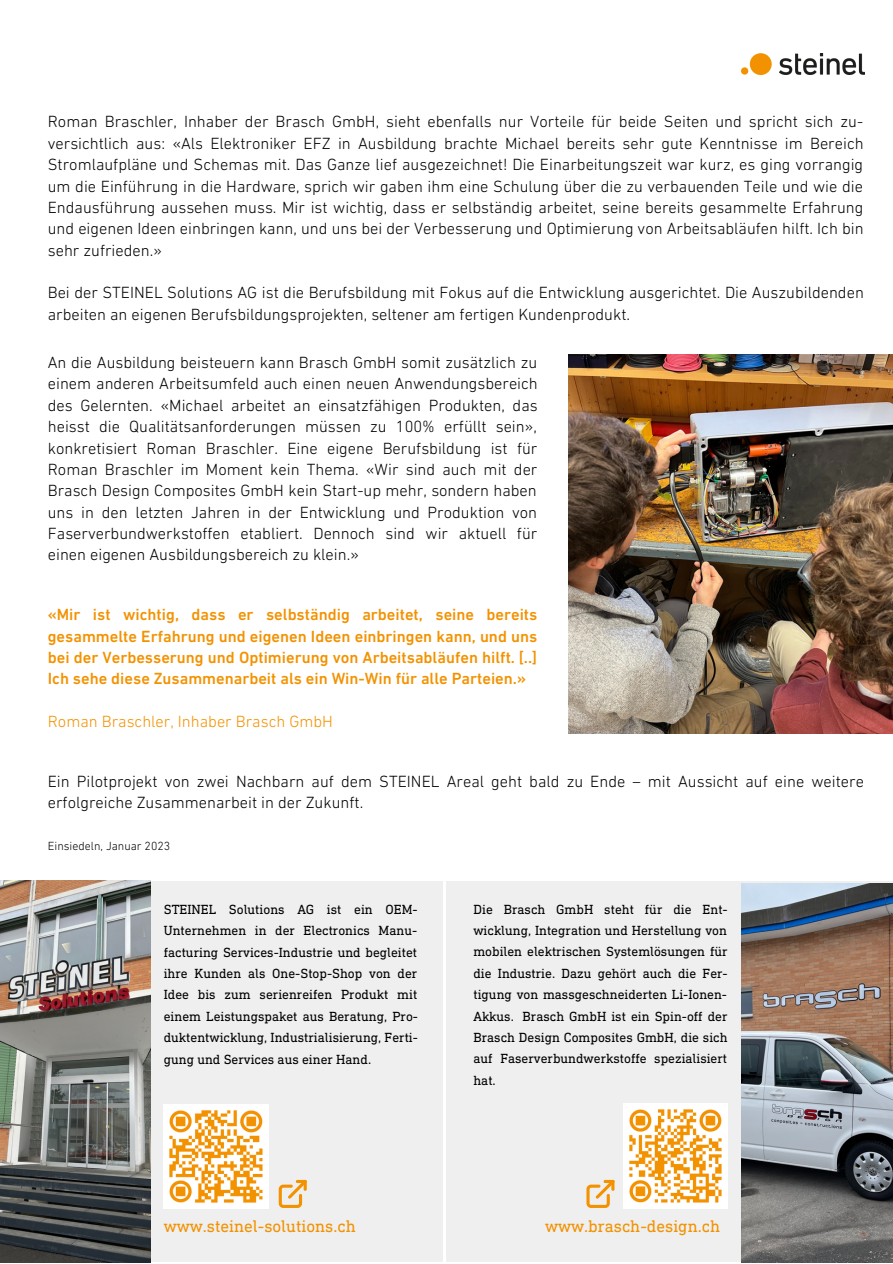
<style>
.page{position:relative;width:893px;height:1264px;background:#fff}
.page>*{position:absolute;margin:0;border:0;box-sizing:border-box;transform-origin:0 0}
.t1{font:17.25px "DIN Next Slab Pro";color:#f39201}
.t2{font:300 16.5px/21.3px "DIN Next LT Pro";color:#000;text-align:justify}
.t3{font:500 16.5px/21.3px "DIN Next LT Pro";color:#f39201;text-align:justify}
.t4{font:300 16.5px "DIN Next LT Pro";color:#f39201}
.t5{font:13.5px/21.3px "DIN Next Slab Pro";color:#000;text-align:justify}
.t6{font:300 12px "DIN Next LT Pro";color:#000}
</style>
<div class="page">
<img style="left:741px;top:53px;width:123px;height:22px">
<img style="left:568px;top:354px;width:324px;height:379px">
<div style="left:0;top:880px;width:443px;height:381px;background:#efefef"></div>
<div style="left:446px;top:880px;width:446px;height:381px;background:#efefef"></div>
<img style="left:741px;top:883px;width:151px;height:378px">
<img style="left:0;top:880px;width:151px;height:381px">
<img style="left:164px;top:1104px;width:104px;height:104px">
<img style="left:623px;top:1103px;width:104px;height:105px">
<svg style="left:586px;top:1179px;width:28px;height:28px"></svg>
<svg style="left:279px;top:1179px;width:28px;height:28px"></svg>
<p class="t2" style="left:48px;top:113px;width:817px">Roman Braschler, Inhaber der Brasch GmbH, sieht ebenfalls nur Vorteile für beide Seiten und spricht sich zu&shy;versichtlich aus: «Als Elektroniker EFZ in Ausbildung brachte Michael bereits sehr gute Kenntnisse im Bereich Stromlaufpläne und Schemas mit. Das Ganze lief ausgezeichnet! Die Einarbeitungszeit war kurz, es ging vorrangig um die Einführung in die Hardware, sprich wir gaben ihm eine Schulung über die zu verbauenden Teile und wie die Endausführung aussehen muss. Mir ist wichtig, dass er selbständig arbeitet, seine bereits gesammelte Erfahrung und eigenen Ideen einbringen kann, und uns bei der Verbesserung und Optimierung von Arbeitsabläufen hilft. Ich bin sehr zufrieden.»</p>
<p class="t2" style="left:48px;top:283px;width:817px">Bei der STEINEL Solutions AG ist die Berufsbildung mit Fokus auf die Entwicklung ausgerichtet. Die Auszubildenden arbeiten an eigenen Berufsbildungsprojekten, seltener am fertigen Kundenprodukt.</p>
<p class="t2" style="left:48px;top:353px;width:491px">An die Ausbildung beisteuern kann Brasch GmbH somit zusätzlich zu einem anderen Arbeitsumfeld auch einen neuen Anwendungsbereich des Gelernten. «Michael arbeitet an einsatzfähigen Produkten, das heisst die Qualitätsanforderungen müssen zu 100% erfüllt sein», konkretisiert Roman Braschler. Eine eigene Berufsbildung ist für Roman Braschler im Moment kein Thema. «Wir sind auch mit der Brasch Design Composites GmbH kein Start-up mehr, sondern haben uns in den letzten Jahren in der Entwicklung und Produktion von Faserverbundwerkstoffen etabliert. Dennoch sind wir aktuell für einen eigenen Ausbildungsbereich zu klein.»</p>
<p class="t3" style="left:48px;top:605px;width:491px">«Mir ist wichtig, dass er selbständig arbeitet, seine bereits gesammelte Erfahrung und eigenen Ideen einbringen kann, und uns bei der Verbesserung und Optimierung von Arbeitsabläufen hilft. [..] Ich sehe diese Zusammenarbeit als ein Win-Win für alle Parteien.»</p>
<p class="t4" style="left:48px;top:714px;width:286px">Roman Braschler, Inhaber Brasch GmbH</p>
<p class="t2" style="left:48px;top:772px;width:817px">Ein Pilotprojekt von zwei Nachbarn auf dem STEINEL Areal geht bald zu Ende – mit Aussicht auf eine weitere erfolgreiche Zusammenarbeit in der Zukunft.</p>
<p class="t6" style="left:48px;top:841px;width:124px">Einsiedeln, Januar 2023</p>
<p class="t5" style="left:164px;top:898px;width:256px">STEINEL Solutions AG ist ein OEM-Unternehmen in der Electronics Manu&shy;facturing Services-Industrie und begleitet ihre Kunden als One-Stop-Shop von der Idee bis zum serienreifen Produkt mit einem Leistungspaket aus Beratung, Pro&shy;duktentwicklung, Industrialisierung, Ferti&shy;gung und Services aus einer Hand.</p>
<p class="t5" style="left:473px;top:898px;width:256px">Die Brasch GmbH steht für die Ent&shy;wicklung, Integration und Herstellung von mobilen elektrischen Systemlösungen für die Industrie. Dazu gehört auch die Fer&shy;tigung von massgeschneiderten Li-Ionen-Akkus. Brasch GmbH ist ein Spin-off der Brasch Design Composites GmbH, die sich auf Faserverbundwerkstoffe spezialisiert hat.</p>
<p class="t1" style="left:164px;top:1215px;width:193px">www.steinel-solutions.ch</p>
<p class="t1" style="left:545px;top:1215px;width:176px">www.brasch-design.ch</p>
</div>
